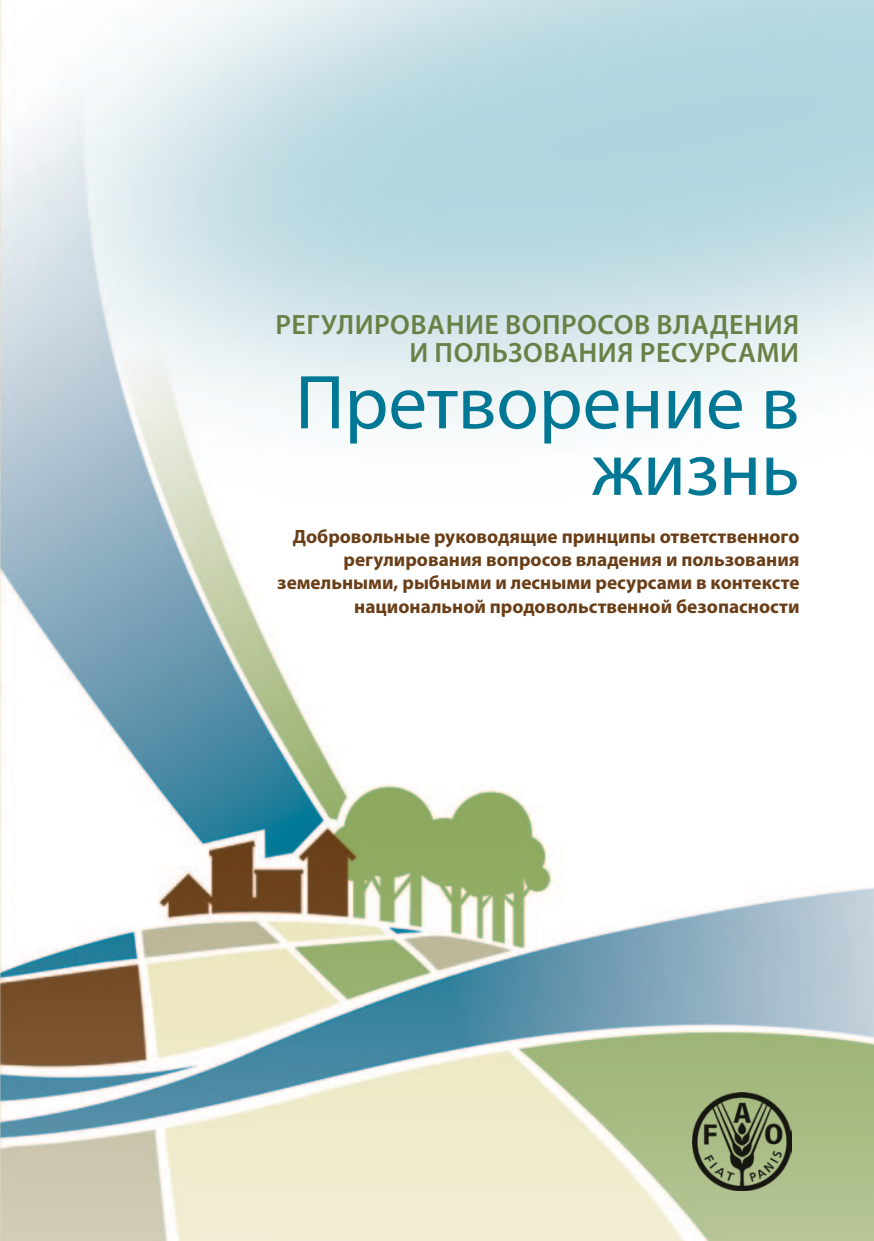
<style>
.page{position:relative;width:874px;height:1241px;background:#fff}
.page>*{position:absolute;margin:0;border:0;box-sizing:border-box;transform-origin:0 0}
.t1{font:77px/66.5px "Myriad Pro";color:#007794;text-align:right}
.t2{font:600 28px/28px "Myriad Pro";letter-spacing:.02em;color:#698146;text-align:right}
.t3{font:700 19.25px/23.1px "Myriad Pro";color:#693e17;text-align:right}
</style>
<div class="page">
<img style="left:0;top:0;width:873px;height:1240px">
<img style="left:692px;top:1091px;width:99px;height:99px">
<h2 class="t2" style="left:275px;top:309px;width:525px">Регулирование вопросов владения и пользования ресурсами</h2>
<h1 class="t1" style="left:295px;top:368px;width:505px">Претворение в жизнь</h1>
<p class="t3" style="left:277px;top:524px;width:523px">Добровольные руководящие принципы ответственного регулирования вопросов владения и пользования земельными, рыбными и лесными ресурсами в контексте национальной продовольственной безопасности</p>
</div>
